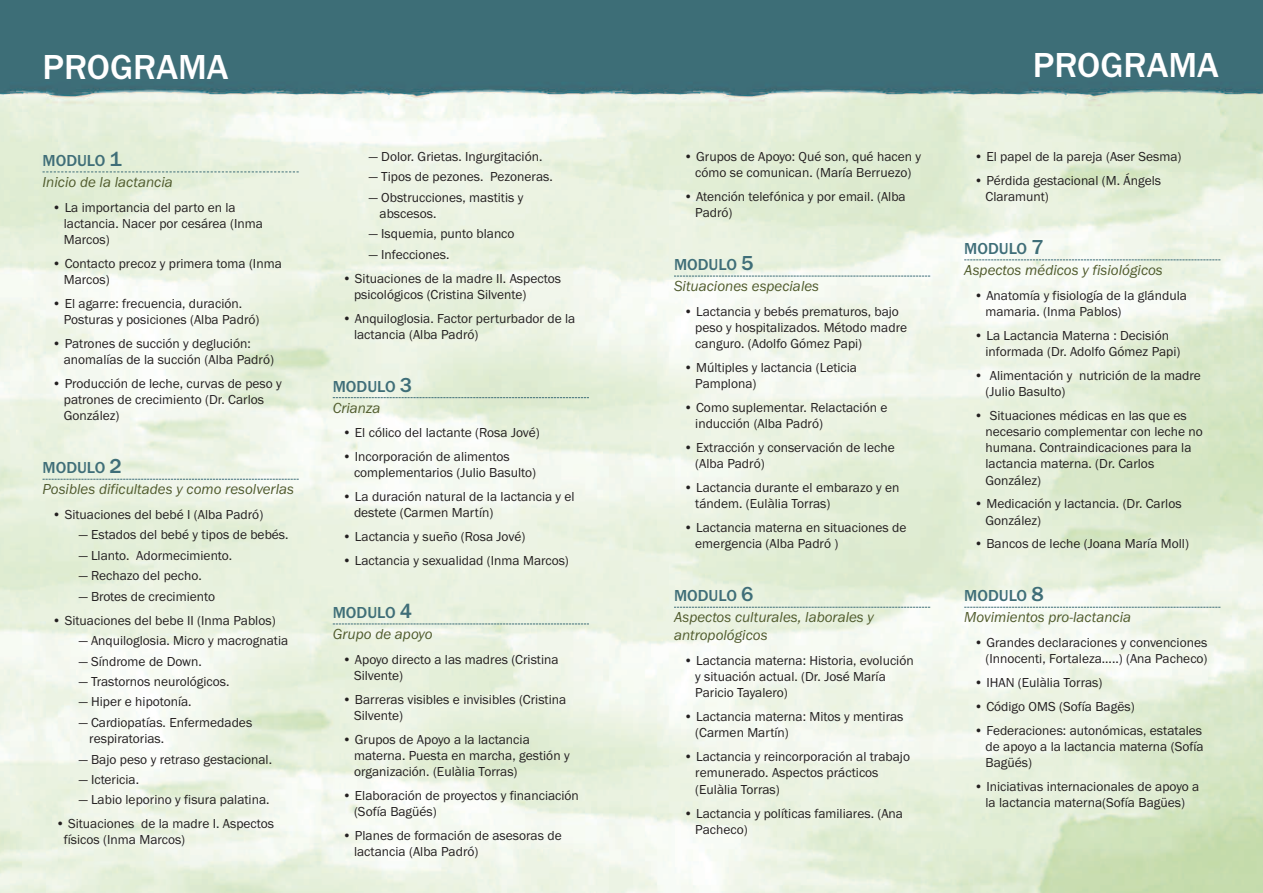
<style>
.page{position:relative;width:1263px;height:893px;background:#fff}
.page>*{position:absolute;margin:0;border:0;box-sizing:border-box;transform-origin:0 0}
.t1{font:500 36px "Franklin Gothic";color:#fff}
.t2{font:500 16.5px "Franklin Gothic";color:#3f6e78}
.t3{font:italic 15px/18px "Franklin Gothic";color:#505b2d}
.t4{font:13.5px/16.2px "Franklin Gothic";color:#231f20}
.s1{font-size:21px}
</style>
<div class="page">
<img style="left:0;top:0;width:1263px;height:893px">
<svg style="left:43px;top:172px;width:256px;height:1px"></svg>
<svg style="left:43px;top:479px;width:256px;height:1px"></svg>
<svg style="left:333px;top:397px;width:256px;height:1px"></svg>
<svg style="left:333px;top:624px;width:256px;height:1px"></svg>
<svg style="left:674px;top:276px;width:256px;height:1px"></svg>
<svg style="left:674px;top:607px;width:256px;height:1px"></svg>
<svg style="left:964px;top:259px;width:256px;height:1px"></svg>
<svg style="left:964px;top:607px;width:256px;height:1px"></svg>
<h1 class="t1" style="left:43px;top:46px;width:188px">PROGRAMA</h1>
<p class="t2" style="left:43px;top:151px;width:81px">MODULO <span class="s1">1</span></p>
<p class="t3" style="left:43px;top:173px;width:132px">Inicio de la lactancia</p>
<p class="t4" style="left:64px;top:199px;width:201px;text-indent:-11px">• La importancia del parto en la lactancia. Nacer por cesárea (Inma<br>Marcos)</p>
<p class="t4" style="left:64px;top:255px;width:220px;text-indent:-11px">• Contacto precoz y primera toma (Inma<br>Marcos)</p>
<p class="t4" style="left:64px;top:295px;width:197px;text-indent:-11px">• El agarre: frecuencia, duración.<br>Posturas y posiciones (Alba Padró)</p>
<p class="t4" style="left:64px;top:335px;width:212px;text-indent:-11px">• Patrones de succión y deglución: anomalías de la succión (Alba Padró)</p>
<p class="t4" style="left:64px;top:375px;width:220px;text-indent:-11px">• Producción de leche, curvas de peso y patrones de crecimiento (Dr. Carlos<br>González)</p>
<p class="t2" style="left:43px;top:458px;width:81px">MODULO <span class="s1">2</span></p>
<p class="t3" style="left:43px;top:480px;width:253px">Posibles dificultades y como resolverlas</p>
<p class="t4" style="left:52px;top:506px;width:212px">• Situaciones del bebé I (Alba Padró)</p>
<p class="t4" style="left:79px;top:527px;width:211px">— Estados del bebé y tipos de bebés.</p>
<p class="t4" style="left:79px;top:547px;width:155px">— Llanto. Adormecimiento.</p>
<p class="t4" style="left:79px;top:567px;width:125px">— Rechazo del pecho.</p>
<p class="t4" style="left:79px;top:588px;width:138px">— Brotes de crecimiento</p>
<p class="t4" style="left:52px;top:612px;width:225px">• Situaciones del bebe II (Inma Pablos)</p>
<p class="t4" style="left:79px;top:632px;width:211px">— Anquiloglosia. Micro y macrognatia</p>
<p class="t4" style="left:79px;top:653px;width:125px">— Síndrome de Down.</p>
<p class="t4" style="left:79px;top:673px;width:152px">— Trastornos neurológicos.</p>
<p class="t4" style="left:79px;top:694px;width:115px">— Hiper e hipotonía.</p>
<p class="t4" style="left:89px;top:714px;width:164px;text-indent:-11px">— Cardiopatías. Enfermedades respiratorias.</p>
<p class="t4" style="left:79px;top:751px;width:195px">— Bajo peso y retraso gestacional.</p>
<p class="t4" style="left:79px;top:771px;width:62px">— Ictericia.</p>
<p class="t4" style="left:79px;top:792px;width:192px">— Labio leporino y fisura palatina.</p>
<p class="t4" style="left:64px;top:815px;width:212px;text-indent:-8px">• Situaciones de la madre I. Aspectos físicos (Inma Marcos)</p>
<p class="t4" style="left:369px;top:148px;width:175px">— Dolor. Grietas. Ingurgitación.</p>
<p class="t4" style="left:369px;top:168px;width:185px">— Tipos de pezones. Pezoneras.</p>
<p class="t4" style="left:379px;top:189px;width:145px;text-indent:-11px">— Obstrucciones, mastitis y abscesos.</p>
<p class="t4" style="left:369px;top:226px;width:147px">— Isquemia, punto blanco</p>
<p class="t4" style="left:369px;top:246px;width:82px">— Infecciones.</p>
<p class="t4" style="left:354px;top:270px;width:208px;text-indent:-11px">• Situaciones de la madre II. Aspectos psicológicos (Cristina Silvente)</p>
<p class="t4" style="left:354px;top:310px;width:223px;text-indent:-11px">• Anquiloglosia. Factor perturbador de la lactancia (Alba Padró)</p>
<p class="t2" style="left:333px;top:376px;width:81px">MODULO <span class="s1">3</span></p>
<p class="t3" style="left:333px;top:399px;width:49px">Crianza</p>
<p class="t4" style="left:342px;top:425px;width:199px">• El cólico del lactante (Rosa Jové)</p>
<p class="t4" style="left:354px;top:448px;width:184px;text-indent:-11px">• Incorporación de alimentos complementarios (Julio Basulto)</p>
<p class="t4" style="left:354px;top:488px;width:222px;text-indent:-11px">• La duración natural de la lactancia y el destete (Carmen Martín)</p>
<p class="t4" style="left:342px;top:529px;width:184px">• Lactancia y sueño (Rosa Jové)</p>
<p class="t4" style="left:342px;top:552px;width:228px">• Lactancia y sexualidad (Inma Marcos)</p>
<p class="t2" style="left:333px;top:603px;width:81px">MODULO <span class="s1">4</span></p>
<p class="t3" style="left:333px;top:625px;width:101px">Grupo de apoyo</p>
<p class="t4" style="left:354px;top:651px;width:206px;text-indent:-11px">• Apoyo directo a las madres (Cristina<br>Silvente)</p>
<p class="t4" style="left:354px;top:691px;width:214px;text-indent:-11px">• Barreras visibles e invisibles (Cristina<br>Silvente)</p>
<p class="t4" style="left:354px;top:731px;width:217px;text-indent:-11px">• Grupos de Apoyo a la lactancia materna. Puesta en marcha, gestión y organización. (Eulàlia Torras)</p>
<p class="t4" style="left:354px;top:787px;width:226px;text-indent:-11px">• Elaboración de proyectos y financiación (Sofía Bagüés)</p>
<p class="t4" style="left:354px;top:827px;width:209px;text-indent:-11px">• Planes de formación de asesoras de lactancia (Alba Padró)</p>
<p class="t4" style="left:684px;top:148px;width:239px;text-align:center">• Grupos de Apoyo: Qué son, qué hacen y cómo se comunican. (María Berruezo)</p>
<p class="t4" style="left:695px;top:188px;width:212px;text-indent:-11px">• Atención telefónica y por email. (Alba<br>Padró)</p>
<p class="t2" style="left:674px;top:255px;width:81px">MODULO <span class="s1">5</span></p>
<p class="t3" style="left:674px;top:277px;width:147px">Situaciones especiales</p>
<p class="t4" style="left:695px;top:303px;width:213px;text-indent:-11px">• Lactancia y bebés prematuros, bajo peso y hospitalizados. Método madre canguro. (Adolfo Gómez Papi)</p>
<p class="t4" style="left:695px;top:359px;width:163px;text-indent:-11px">• Múltiples y lactancia (Leticia<br>Pamplona)</p>
<p class="t4" style="left:695px;top:399px;width:194px;text-indent:-11px">• Como suplementar. Relactación e inducción (Alba Padró)</p>
<p class="t4" style="left:695px;top:439px;width:201px;text-indent:-11px">• Extracción y conservación de leche (Alba Padró)</p>
<p class="t4" style="left:695px;top:479px;width:206px;text-indent:-11px">• Lactancia durante el embarazo y en tándem. (Eulàlia Torras)</p>
<p class="t4" style="left:695px;top:519px;width:213px;text-indent:-11px">• Lactancia materna en situaciones de emergencia (Alba Padró )</p>
<p class="t2" style="left:674px;top:586px;width:81px">MODULO <span class="s1">6</span></p>
<p class="t3" style="left:674px;top:608px;width:201px">Aspectos culturales, laborales y antropológicos</p>
<p class="t4" style="left:695px;top:652px;width:220px;text-indent:-11px">• Lactancia materna: Historia, evolución y situación actual. (Dr. José María<br>Paricio Tayalero)</p>
<p class="t4" style="left:695px;top:708px;width:210px;text-indent:-11px">• Lactancia materna: Mitos y mentiras (Carmen Martín)</p>
<p class="t4" style="left:695px;top:748px;width:216px;text-indent:-11px">• Lactancia y reincorporación al trabajo remunerado. Aspectos prácticos (Eulàlia Torras)</p>
<p class="t4" style="left:695px;top:805px;width:209px;text-indent:-11px">• Lactancia y políticas familiares. (Ana<br>Pacheco)</p>
<h1 class="t1" style="left:1033px;top:43px;width:188px">PROGRAMA</h1>
<p class="t4" style="left:974px;top:148px;width:209px">• El papel de la pareja (Aser Sesma)</p>
<p class="t4" style="left:985px;top:172px;width:177px;text-indent:-11px">• Pérdida gestacional (M. Ángels<br>Claramunt)</p>
<p class="t2" style="left:964px;top:239px;width:81px">MODULO <span class="s1">7</span></p>
<p class="t3" style="left:964px;top:261px;width:200px">Aspectos médicos y fisiológicos</p>
<p class="t4" style="left:985px;top:287px;width:203px;text-indent:-11px">• Anatomía y fisiología de la glándula mamaria. (Inma Pablos)</p>
<p class="t4" style="left:985px;top:327px;width:197px;text-indent:-11px">• La Lactancia Materna : Decisión informada (Dr. Adolfo Gómez Papi)</p>
<p class="t4" style="left:985px;top:367px;width:217px;text-indent:-11px">• Alimentación y nutrición de la madre (Julio Basulto)</p>
<p class="t4" style="left:985px;top:407px;width:219px;text-indent:-11px">• Situaciones médicas en las que es necesario complementar con leche no humana. Contraindicaciones para la lactancia materna. (Dr. Carlos<br>González)</p>
<p class="t4" style="left:985px;top:496px;width:198px;text-indent:-11px">• Medicación y lactancia. (Dr. Carlos<br>González)</p>
<p class="t4" style="left:974px;top:536px;width:216px">• Bancos de leche (Joana María Moll)</p>
<p class="t2" style="left:964px;top:586px;width:81px">MODULO <span class="s1">8</span></p>
<p class="t3" style="left:964px;top:608px;width:168px">Movimientos pro-lactancia</p>
<p class="t4" style="left:974px;top:634px;width:235px;text-align:right">• Grandes declaraciones y convenciones (Innocenti, Fortaleza…..) (Ana Pacheco)</p>
<p class="t4" style="left:974px;top:674px;width:130px">• IHAN (Eulàlia Torras)</p>
<p class="t4" style="left:974px;top:698px;width:162px">• Código OMS (Sofía Bagës)</p>
<p class="t4" style="left:985px;top:722px;width:220px;text-align:justify;text-indent:-11px">• Federaciones: autonómicas, estatales de apoyo a la lactancia materna (Sofía Bagüés)</p>
<p class="t4" style="left:974px;top:778px;width:227px;text-align:center">• Iniciativas internacionales de apoyo a la lactancia materna(Sofía Bagües)</p>
</div>
